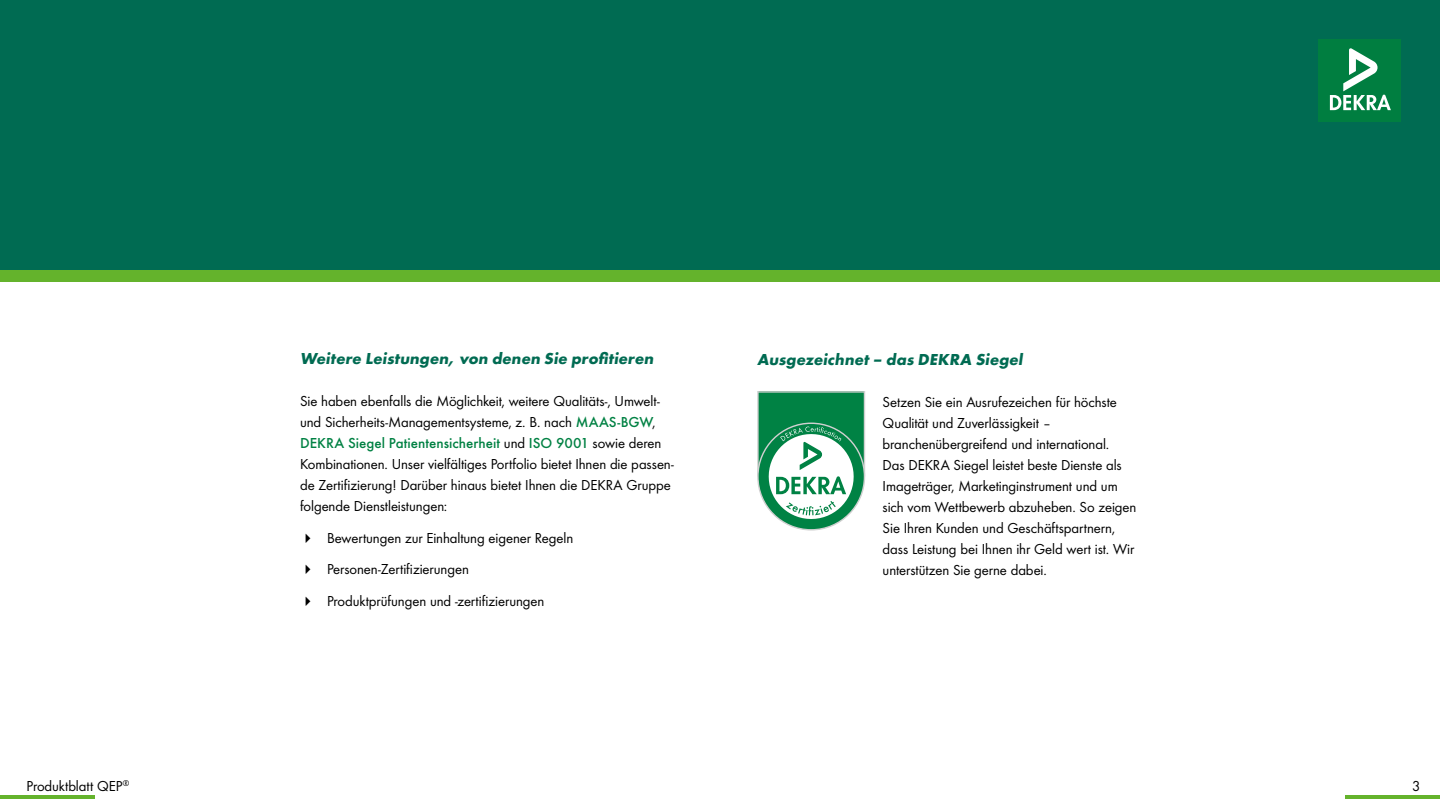
<style>
.page{position:relative;width:1440px;height:810px;background:#fff}
.page>*{position:absolute;margin:0;border:0;box-sizing:border-box;transform-origin:0 0}
.t1{font:700 16.5px "Futura PT";color:#006b52}
.t2{font:15px/21px "Futura Boo";letter-spacing:-.005em;color:#000}
.t3{font:500 15px "Futura";color:#008143}
.t4{font:8.77px "Futura Boo";color:#000}
.s1{font-family:"Futura";font-weight:500;color:#008143}
.s2{font-family:"Futura Boo";font-weight:400;color:#000}
</style>
<div class="page">
<div style="left:0;top:270px;width:1440px;height:12px;background:#64b32c"></div>
<div style="left:0;top:0;width:1440px;height:270px;background:#006b52"></div>
<div style="left:1318px;top:39px;width:83px;height:83px;background:#007e40"></div>
<svg style="left:1330px;top:48px;width:61px;height:62px"></svg>
<hr style="left:1346px;top:795px;width:94px;height:4px;background:#64b32c">
<hr style="left:0;top:795px;width:94px;height:4px;background:#64b32c">
<div style="left:758px;top:423px;width:106px;height:107px;background:#008244;border-radius:50%"></div>
<svg style="left:757px;top:391px;width:108px;height:128px"></svg>
<p class="t1" style="left:300px;top:348px;width:358px">Weitere Leistungen, von denen Sie profitieren</p>
<p class="t2" style="left:300px;top:390px;width:361px">Sie haben ebenfalls die Möglichkeit, weitere Qualitäts-, Umwelt&shy;und Sicherheits-Managementsysteme, z. B. nach <span class="s1">MAAS-BGW</span>,</p>
<p class="t3" style="left:300px;top:432px;width:363px">DEKRA Siegel Patientensicherheit <span class="s2">und</span> ISO 9001 <span class="s2">sowie deren</span></p>
<p class="t2" style="left:300px;top:453px;width:375px">Kombinationen. Unser vielfältiges Portfolio bietet Ihnen die passen&shy;de Zertifizierung! Darüber hinaus bietet Ihnen die DEKRA Gruppe folgende Dienstleistungen:</p>
<p class="t2" style="left:327px;top:521px;width:248px;line-height:31.5px">Bewertungen zur Einhaltung eigener Regeln<br>Personen-Zertifizierungen<br>Produktprüfungen und -zertifizierungen</p>
<p class="t1" style="left:757px;top:348px;width:270px">Ausgezeichnet – das DEKRA Siegel</p>
<p class="t2" style="left:883px;top:390px;width:255px">Setzen Sie ein Ausrufezeichen für höchste Qualität und Zuverlässigkeit – branchenübergreifend und international.<br>Das DEKRA Siegel leistet beste Dienste als Imageträger, Marketinginstrument und um sich vom Wettbewerb abzuheben. So zeigen Sie Ihren Kunden und Geschäftspartnern, dass Leistung bei Ihnen ihr Geld wert ist. Wir unterstützen Sie gerne dabei.</p>
<p class="t2" style="left:26px;top:774px;width:98px">Produktblatt QEP</p>
<p class="t2" style="left:1412px;top:774px;width:10px">3</p>
<p class="t4" style="left:123px;top:777px;width:8px">®</p>
</div>
